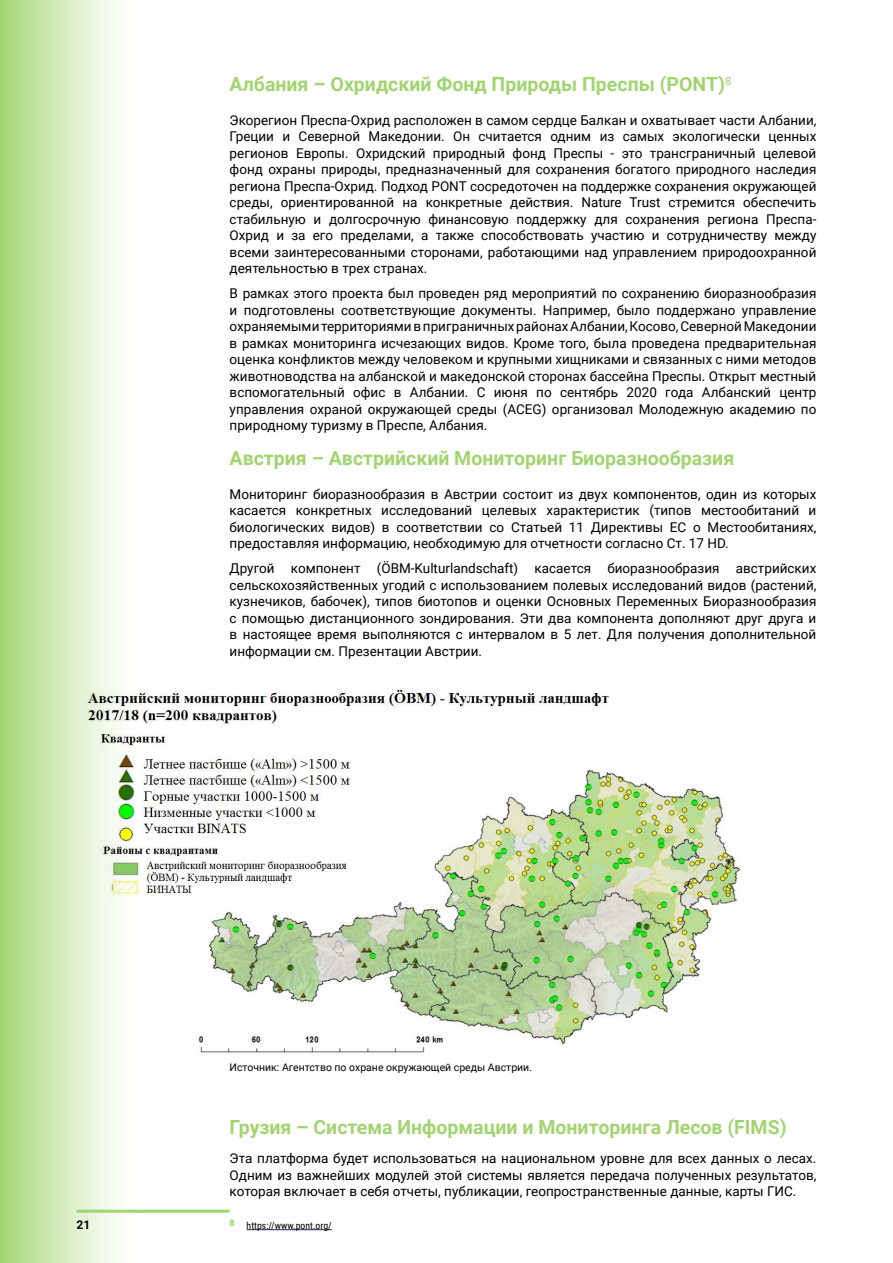
<style>
.page{position:relative;width:893px;height:1263px;background:#fff}
.page>*{position:absolute;margin:0;border:0;box-sizing:border-box;transform-origin:0 0}
.t1{font:700 19.5px "Roboto";color:#a2d471}
.t2{font:13.5px/16.5px "Roboto";color:#000;text-align:justify}
.t3{font:700 12px "Roboto";color:#000}
.t4{font:10.5px "Roboto";color:#000}
.t5{font:9.75px "Roboto Condensed";color:#000}
</style>
<div class="page">
<div style="left:0;top:0;width:140px;height:1263px;background:linear-gradient(to right,#a9d77b,#fff)"></div>
<img style="left:77px;top:681px;width:664px;height:376px">
<hr style="left:77px;top:1210px;width:153px;height:3px;background:#a2d471">
<hr style="left:247px;top:1229px;width:85px;height:1px;background:#262255">
<h1 class="t1" style="left:230px;top:71px;width:503px">Албания – Охридский Фонд Природы Преспы (PONT)<sup>8</sup></h1>
<p class="t2" style="left:230px;top:111px;width:588px">Экорегион Преспа-Охрид расположен в самом сердце Балкан и охватывает части Албании, Греции и Северной Македонии. Он считается одним из самых экологически ценных регионов Европы. Охридский природный фонд Преспы - это трансграничный целевой фонд охраны природы, предназначенный для сохранения богатого природного наследия региона Преспа-Охрид. Подход PONT сосредоточен на поддержке сохранения окружающей среды, ориентированной на конкретные действия. Nature Trust стремится обеспечить стабильную и долгосрочную финансовую поддержку для сохранения региона Преспа-Охрид и за его пределами, а также способствовать участию и сотрудничеству между всеми заинтересованными сторонами, работающими над управлением природоохранной деятельностью в трех странах.</p>
<p class="t2" style="left:230px;top:285px;width:588px">В рамках этого проекта был проведен ряд мероприятий по сохранению биоразнообразия и подготовлены соответствующие документы. Например, было поддержано управление охраняемыми территориями в приграничных районах Албании, Косово, Северной Македонии в рамках мониторинга исчезающих видов. Кроме того, была проведена предварительная оценка конфликтов между человеком и крупными хищниками и связанных с ними методов животноводства на албанской и македонской сторонах бассейна Преспы. Открыт местный вспомогательный офис в Албании. С июня по сентябрь 2020 года Албанский центр управления охраной окружающей среды (ACEG) организовал Молодежную академию по природному туризму в Преспе, Албания.</p>
<h1 class="t1" style="left:230px;top:444px;width:506px">Австрия – Австрийский Мониторинг Биоразнообразия</h1>
<p class="t2" style="left:230px;top:485px;width:588px">Мониторинг биоразнообразия в Австрии состоит из двух компонентов, один из которых касается конкретных исследований целевых характеристик (типов местообитаний и биологических видов) в соответствии со Статьей 11 Директивы ЕС о Местообитаниях, предоставляя информацию, необходимую для отчетности согласно Ст. 17 HD.</p>
<p class="t2" style="left:230px;top:560px;width:588px">Другой компонент (ÖBM-Kulturlandschaft) касается биоразнообразия австрийских сельскохозяйственных угодий с использованием полевых исследований видов (растений, кузнечиков, бабочек), типов биотопов и оценки Основных Переменных Биоразнообразия с помощью дистанционного зондирования. Эти два компонента дополняют друг друга и в настоящее время выполняются с интервалом в 5 лет. Для получения дополнительной информации см. Презентации Австрии.</p>
<p class="t3" style="left:77px;top:1216px;width:15px">21</p>
<p class="t4" style="left:230px;top:1060px;width:304px">Источник: Агентство по охране окружающей среды Австрии.</p>
<h1 class="t1" style="left:230px;top:1113px;width:558px">Грузия – Система Информации и Мониторинга Лесов (FIMS)</h1>
<p class="t2" style="left:230px;top:1149px;width:588px">Эта платформа будет использоваться на национальном уровне для всех данных о лесах.<br>Одним из важнейших модулей этой системы является передача полученных результатов, которая включает в себя отчеты, публикации, геопространственные данные, карты ГИС.</p>
<p class="t5" style="left:230px;top:1219px;width:104px"><sup>8</sup> https://www.pont.org/</p>
</div>
